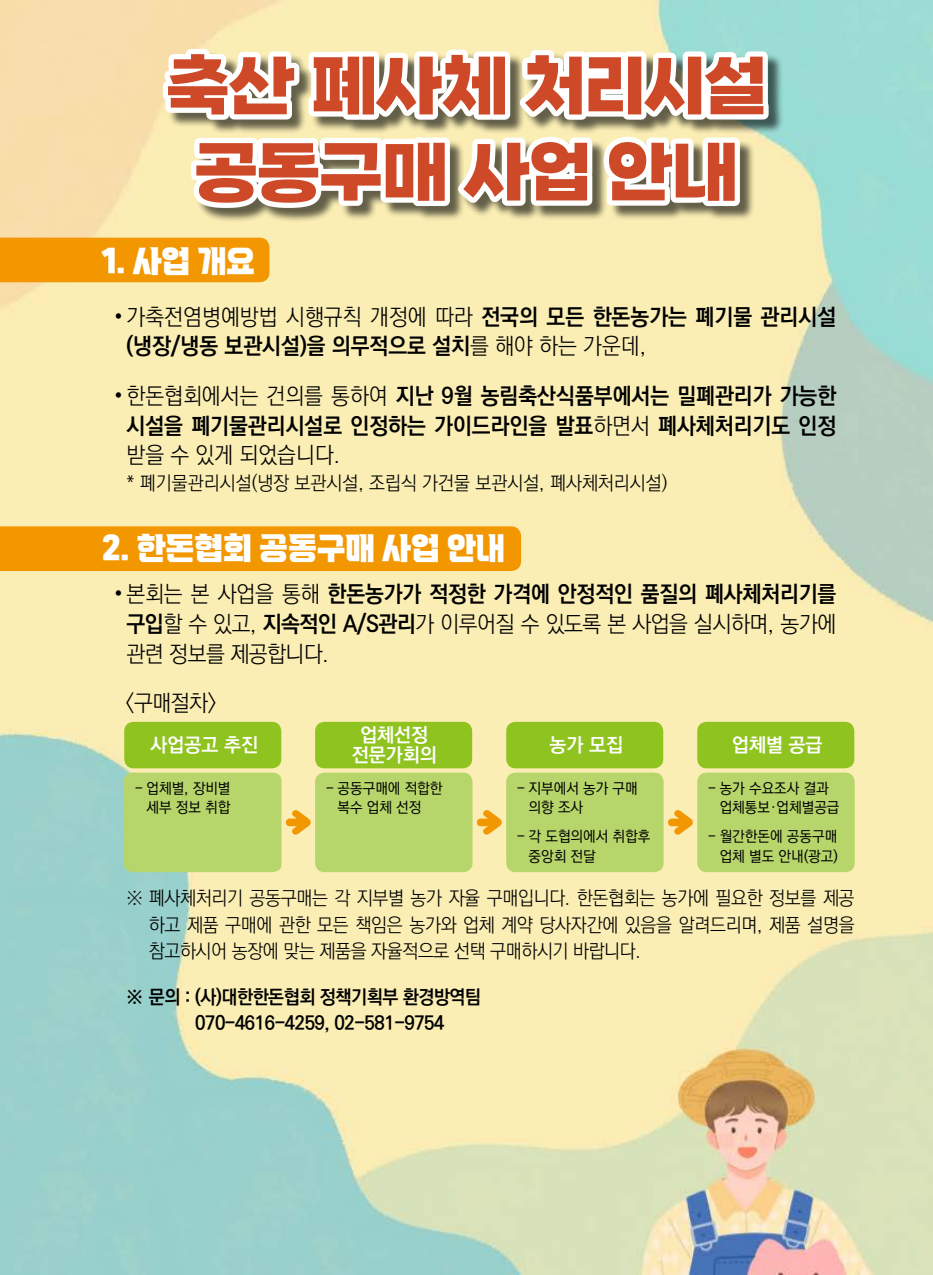
<style>
.page{position:relative;width:933px;height:1275px;background:#fff}
.page>*{position:absolute;margin:0;border:0;box-sizing:border-box;transform-origin:0 0}
.t1{font:800 71.75px/86.1px "Gangwon Edu Power";letter-spacing:-.02em;color:#ce4928;text-align:center}
.t2{font:29.75px "VITRO CORE TTF";color:#fff}
.t3{font:22.75px/29.8px "Ko Pub World Dotum PB";color:#000;text-align:center;scale:.95 1}
.t4{font:22.75px/29.8px "Ko Pub World Dotum PL";letter-spacing:-.02em;color:#000;scale:.95 1}
.t5{font:22.75px "Ko Pub World Dotum PL";color:#000;scale:.95 1}
.t6{font:19.43px/19.4px "Ko Pub Dotum PB";color:#fff;text-align:center}
.t7{font:19.25px/26.2px "Ko Pub World Dotum PL";letter-spacing:-.015em;color:#000;text-align:justify;scale:.95 1}
.t8{font:19.25px/26.2px "Ko Pub World Dotum PB";letter-spacing:-.02em;color:#000;scale:.95 1}
.t9{font:14.88px/19.4px "Ko Pub Dotum PM";color:#000}
.s1{font-family:"Ko Pub World Dotum PB"}
.s2{font-family:"Ko Pub World Dotum PL"}
</style>
<div class="page">
<img style="left:0;top:0;width:933px;height:1275px">
<div style="left:0;top:238px;width:269px;height:44px;background:#f39700"></div>
<div style="left:0;top:526px;width:521px;height:45px;background:#f39700"></div>
<div style="left:124px;top:722px;width:157px;height:46px;background:#8fc31f;border-radius:9px"></div>
<div style="left:315px;top:722px;width:157px;height:46px;background:#8fc31f;border-radius:9px"></div>
<div style="left:315px;top:773px;width:157px;height:99px;background:#b6d56a;border-radius:9px"></div>
<div style="left:506px;top:722px;width:157px;height:46px;background:#8fc31f;border-radius:9px"></div>
<div style="left:506px;top:773px;width:157px;height:99px;background:#b6d56a;border-radius:9px"></div>
<div style="left:697px;top:722px;width:157px;height:46px;background:#8fc31f;border-radius:9px"></div>
<div style="left:697px;top:773px;width:157px;height:99px;background:#b6d56a;border-radius:9px"></div>
<svg style="left:124px;top:773px;width:187px;height:99px;background:#c0d772"></svg>
<svg style="left:477px;top:810px;width:25px;height:25px"></svg>
<svg style="left:668px;top:810px;width:25px;height:25px"></svg>
<div style="left:165px;top:51px;width:619px;height:173px;background:#000;opacity:.6"></div>
<svg style="left:154px;top:44px;width:620px;height:170px"></svg>
<h1 class="t1" style="left:166px;top:46px;width:602px">축산 폐사체 처리시설 공동구매 사업 안내</h1>
<h2 class="t2" style="left:102px;top:241px;width:155px">1. 사업 개요</h2>
<p class="t5" style="left:114px;top:301px;width:761px">• 가축전염병예방법 시행규칙 개정에 따라 <span class="s1">전국의 모든 한돈농가는 폐기물 관리시설</span></p>
<p class="t3" style="left:126px;top:332px;width:548px">(냉장/냉동 보관시설)을 의무적으로 설치<span class="s2">를 해야 하는 가운데,</span></p>
<p class="t3" style="left:114px;top:382px;width:761px"><span class="s2">• 한돈협회에서는 건의를 통하여</span> 지난 9월 농림축산식품부에서는 밀폐관리가 가능한 시설을 폐기물관리시설로 인정하는 가이드라인을 발표<span class="s2">하면서</span> 폐사체처리기도 인정</p>
<p class="t5" style="left:126px;top:439px;width:226px">받을 수 있게 되었습니다.</p>
<p class="t7" style="left:126px;top:471px;width:571px">* 폐기물관리시설(냉장 보관시설, 조립식 가건물 보관시설, 폐사체처리시설)</p>
<h2 class="t2" style="left:102px;top:528px;width:404px">2. 한돈협회 공동구매 사업 안내</h2>
<p class="t3" style="left:114px;top:580px;width:761px"><span class="s2">• 본회는 본 사업을 통해</span> 한돈농가가 적정한 가격에 안정적인 품질의 폐사체처리기를</p>
<p class="t4" style="left:126px;top:610px;width:748px"><span class="s1">구입</span>할 수 있고, <span class="s1">지속적인 A/S관리</span>가 이루어질 수 있도록 본 사업을 실시하며, 농가에 관련 정보를 제공합니다.</p>
<p class="t4" style="left:125px;top:689px;width:97px">&lt;구매절차&gt;</p>
<p class="t6" style="left:150px;top:736px;width:109px">사업공고 추진</p>
<p class="t9" style="left:135px;top:779px;width:97px;text-align:right">- 업체별, 장비별 세부 정보 취합</p>
<p class="t6" style="left:352px;top:726px;width:86px">업체선정 전문가회의</p>
<p class="t9" style="left:337px;top:779px;width:106px;text-indent:-12px">- 공동구매에 적합한 복수 업체 선정</p>
<p class="t6" style="left:549px;top:736px;width:75px">농가 모집</p>
<p class="t9" style="left:528px;top:779px;width:111px;text-indent:-12px">- 지부에서 농가 구매 의향 조사</p>
<p class="t9" style="left:528px;top:827px;width:123px;text-indent:-12px">- 각 도협의에서 취합후 중앙회 전달</p>
<p class="t6" style="left:732px;top:736px;width:92px">업체별 공급</p>
<p class="t9" style="left:719px;top:779px;width:121px;text-indent:-12px">- 농가 수요조사 결과 업체통보·업체별공급</p>
<p class="t9" style="left:708px;top:827px;width:131px;text-align:right">- 월간한돈에 공동구매 업체 별도 안내(광고)</p>
<p class="t7" style="left:149px;top:886px;width:744px;text-indent:-22px">※ 폐사체처리기 공동구매는 각 지부별 농가 자율 구매입니다. 한돈협회는 농가에 필요한 정보를 제공 하고 제품 구매에 관한 모든 책임은 농가와 업체 계약 당사자간에 있음을 알려드리며, 제품 설명을 참고하시어 농장에 맞는 제품을 자율적으로 선택 구매하시기 바랍니다.</p>
<p class="t8" style="left:195px;top:985px;width:302px;text-indent:-69px">※ 문의 : (사)대한한돈협회 정책기획부 환경방역팀<br>070-4616-4259, 02-581-9754</p>
</div>
